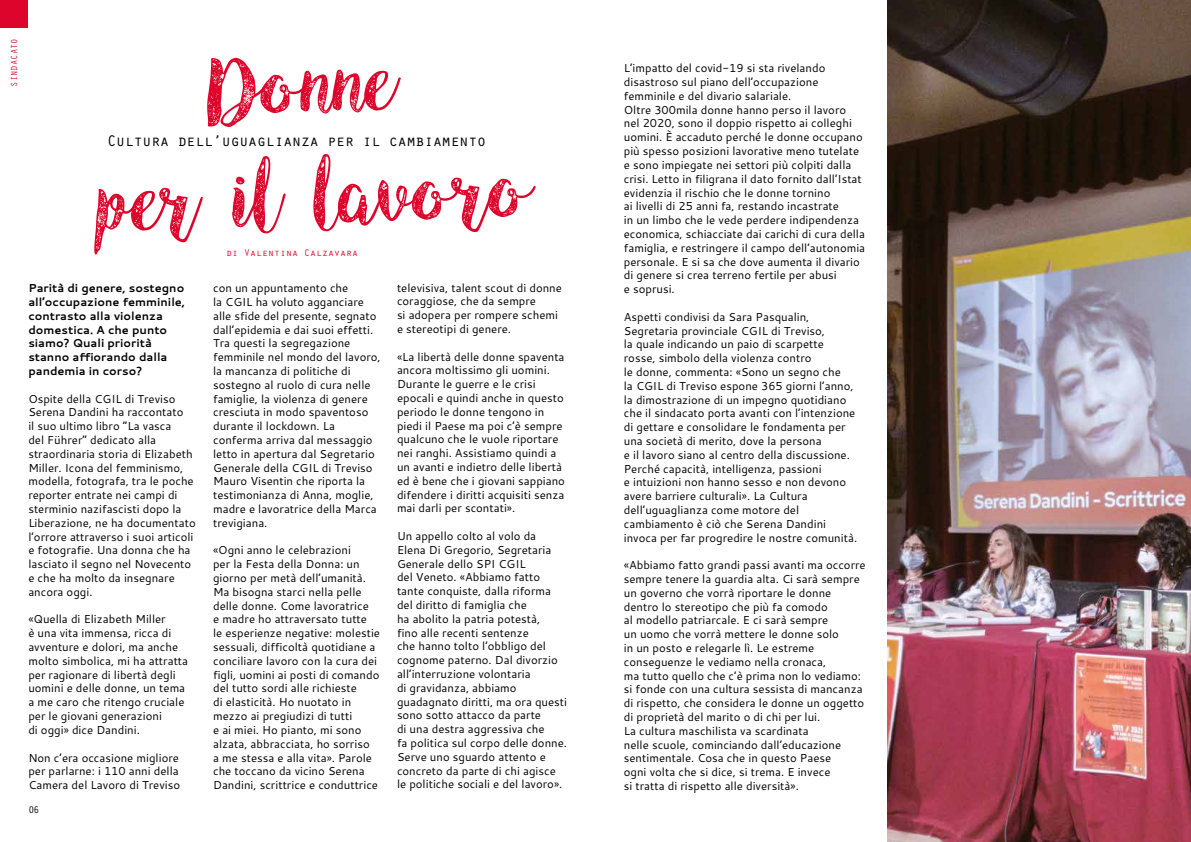
<style>
.page{position:relative;width:1191px;height:842px;background:#fff}
.page>*{position:absolute;margin:0;border:0;box-sizing:border-box;transform-origin:0 0}
.t1{font:89.1px/111.8px "Angeline Vintage";color:#dd052b;text-align:center}
.t2{font:16px "Orator Std";letter-spacing:-.05em;color:#000}
.t3{font:11.5px/13.8px "Cantarell";color:#000}
.t4{font:700 11.5px/13.8px "Cantarell";color:#000}
.t5{font:10px "Orator Std";color:#dd052b}
.t6{font:10px "Orator Std";color:#000}
.t7{font:9px "Orator Std";color:#dd052b}
</style>
<div class="page">
<img style="left:887px;top:0;width:304px;height:842px">
<div style="left:0;top:0;width:27px;height:27px;background:#dd052b"></div>
<p class="t7" style="left:8px;top:87px;width:50px;rotate:-90deg">SINDACATO</p>
<h1 class="t1" style="left:85px;top:31px;width:436px;rotate:-2deg">Donne<br>per il lavoro</h1>
<h2 class="t2" style="left:107px;top:129px;width:381px">Cultura dell’uguaglianza per il cambiamento</h2>
<p class="t5" style="left:226px;top:246px;width:134px">di Valentina Calzavara</p>
<p class="t4" style="left:28px;top:281px;width:158px">Parità di genere, sostegno all’occupazione femminile, contrasto alla violenza domestica. A che punto siamo? Quali priorità stanno affiorando dalla pandemia in corso?</p>
<p class="t3" style="left:28px;top:391px;width:169px">Ospite della CGIL di Treviso<br>Serena Dandini ha raccontato<br>il suo ultimo libro “La vasca<br>del Führer” dedicato alla straordinaria storia di Elizabeth<br>Miller. Icona del femminismo, modella, fotografa, tra le poche reporter entrate nei campi di sterminio nazifascisti dopo la<br>Liberazione, ne ha documentato l’orrore attraverso i suoi articoli e fotografie. Una donna che ha lasciato il segno nel Novecento e che ha molto da insegnare ancora oggi.</p>
<p class="t3" style="left:28px;top:612px;width:161px">«Quella di Elizabeth Miller<br>è una vita immensa, ricca di avventure e dolori, ma anche molto simbolica, mi ha attratta per ragionare di libertà degli uomini e delle donne, un tema a me caro che ritengo cruciale per le giovani generazioni<br>di oggi» dice Dandini.</p>
<p class="t3" style="left:28px;top:750px;width:153px;text-align:justify">Non c’era occasione migliore per parlarne: i 110 anni della Camera del Lavoro di Treviso</p>
<p class="t6" style="left:29px;top:803px;width:12px">06</p>
<p class="t3" style="left:213px;top:281px;width:169px">con un appuntamento che<br>la CGIL ha voluto agganciare alle sfide del presente, segnato dall’epidemia e dai suoi effetti.<br>Tra questi la segregazione femminile nel mondo del lavoro, la mancanza di politiche di sostegno al ruolo di cura nelle famiglie, la violenza di genere cresciuta in modo spaventoso durante il lockdown. La conferma arriva dal messaggio letto in apertura dal Segretario<br>Generale della CGIL di Treviso<br>Mauro Visentin che riporta la testimonianza di Anna, moglie, madre e lavoratrice della Marca trevigiana.</p>
<p class="t3" style="left:213px;top:543px;width:168px">«Ogni anno le celebrazioni<br>per la Festa della Donna: un giorno per metà dell’umanità.<br>Ma bisogna starci nella pelle delle donne. Come lavoratrice<br>e madre ho attraversato tutte<br>le esperienze negative: molestie sessuali, difficoltà quotidiane a conciliare lavoro con la cura dei figli, uomini ai posti di comando del tutto sordi alle richieste<br>di elasticità. Ho nuotato in mezzo ai pregiudizi di tutti<br>e ai miei. Ho pianto, mi sono alzata, abbracciata, ho sorriso<br>a me stessa e alla vita». Parole che toccano da vicino Serena<br>Dandini, scrittrice e conduttrice</p>
<p class="t3" style="left:397px;top:280px;width:166px">televisiva, talent scout di donne coraggiose, che da sempre<br>si adopera per rompere schemi e stereotipi di genere.</p>
<p class="t3" style="left:397px;top:349px;width:169px">«La libertà delle donne spaventa ancora moltissimo gli uomini.<br>Durante le guerre e le crisi epocali e quindi anche in questo periodo le donne tengono in piedi il Paese ma poi c’è sempre qualcuno che le vuole riportare nei ranghi. Assistiamo quindi a un avanti e indietro delle libertà ed è bene che i giovani sappiano difendere i diritti acquisiti senza mai darli per scontati».</p>
<p class="t3" style="left:397px;top:529px;width:172px">Un appello colto al volo da<br>Elena Di Gregorio, Segretaria<br>Generale dello SPI CGIL<br>del Veneto. «Abbiamo fatto tante conquiste, dalla riforma del diritto di famiglia che<br>ha abolito la patria potestà,<br>fino alle recenti sentenze<br>che hanno tolto l’obbligo del cognome paterno. Dal divorzio all’interruzione volontaria<br>di gravidanza, abbiamo guadagnato diritti, ma ora questi sono sotto attacco da parte<br>di una destra aggressiva che<br>fa politica sul corpo delle donne.<br>Serve uno sguardo attento e concreto da parte di chi agisce le politiche sociali e del lavoro».</p>
<p class="t3" style="left:624px;top:61px;width:243px">L’impatto del covid-19 si sta rivelando disastroso sul piano dell’occupazione femminile e del divario salariale.<br>Oltre 300mila donne hanno perso il lavoro<br>nel 2020, sono il doppio rispetto ai colleghi uomini. È accaduto perché le donne occupano più spesso posizioni lavorative meno tutelate e sono impiegate nei settori più colpiti dalla crisi. Letto in filigrana il dato fornito dall’Istat evidenzia il rischio che le donne tornino<br>ai livelli di 25 anni fa, restando incastrate<br>in un limbo che le vede perdere indipendenza economica, schiacciate dai carichi di cura della famiglia, e restringere il campo dell’autonomia personale. E si sa che dove aumenta il divario di genere si crea terreno fertile per abusi<br>e soprusi.</p>
<p class="t3" style="left:624px;top:309px;width:235px">Aspetti condivisi da Sara Pasqualin, Segretaria provinciale CGIL di Treviso,<br>la quale indicando un paio di scarpette rosse, simbolo della violenza contro<br>le donne, commenta: «Sono un segno che<br>la CGIL di Treviso espone 365 giorni l’anno, la dimostrazione di un impegno quotidiano che il sindacato porta avanti con l’intenzione di gettare e consolidare le fondamenta per una società di merito, dove la persona<br>e il lavoro siano al centro della discussione.<br>Perché capacità, intelligenza, passioni<br>e intuizioni non hanno sesso e non devono avere barriere culturali». La Cultura dell’uguaglianza come motore del cambiamento è ciò che Serena Dandini invoca per far progredire le nostre comunità.</p>
<p class="t3" style="left:624px;top:558px;width:243px">«Abbiamo fatto grandi passi avanti ma occorre sempre tenere la guardia alta. Ci sarà sempre un governo che vorrà riportare le donne dentro lo stereotipo che più fa comodo<br>al modello patriarcale. E ci sarà sempre<br>un uomo che vorrà mettere le donne solo<br>in un posto e relegarle lì. Le estreme conseguenze le vediamo nella cronaca,<br>ma tutto quello che c’è prima non lo vediamo: si fonde con una cultura sessista di mancanza di rispetto, che considera le donne un oggetto di proprietà del marito o di chi per lui.<br>La cultura maschilista va scardinata<br>nelle scuole, cominciando dall’educazione sentimentale. Cosa che in questo Paese<br>ogni volta che si dice, si trema. E invece<br>si tratta di rispetto alle diversità».</p>
</div>
